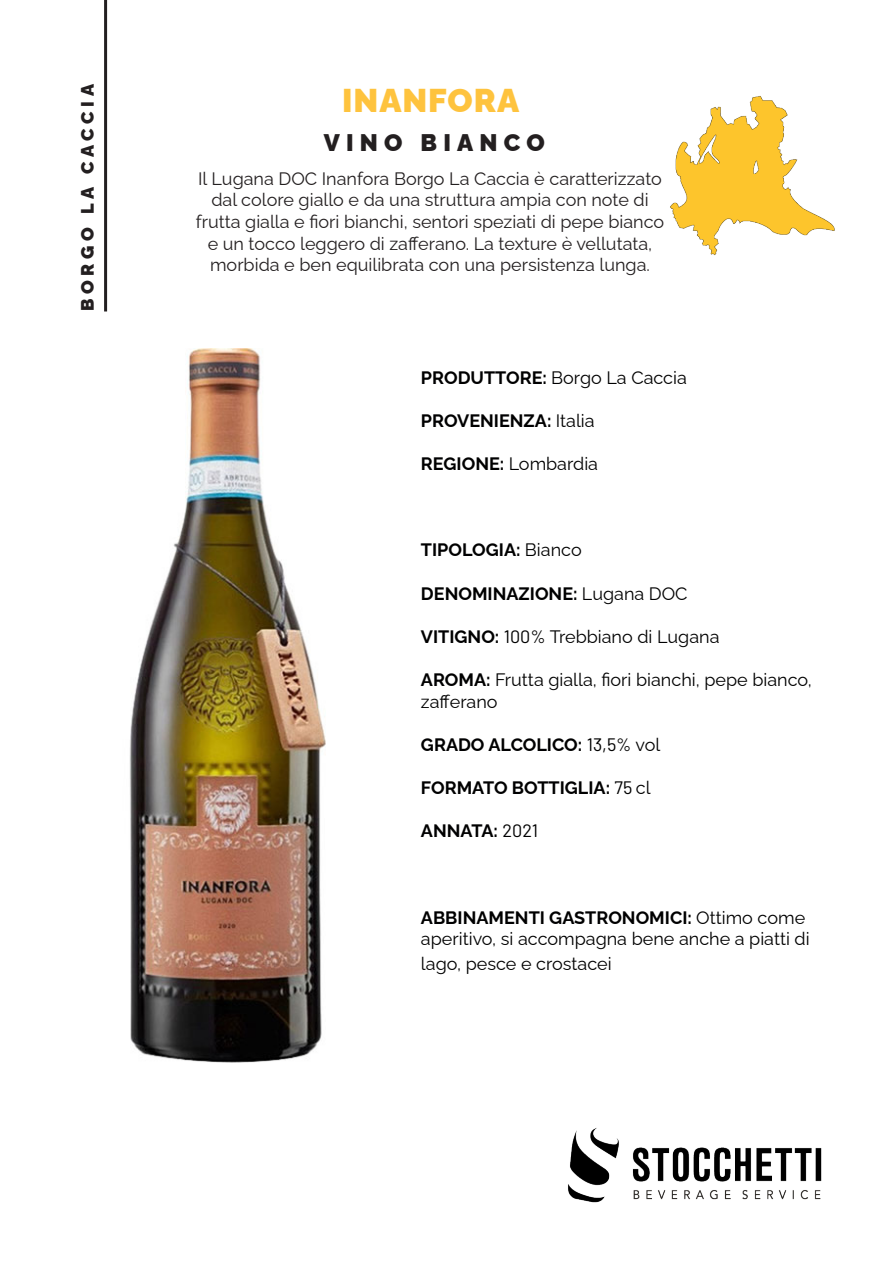
<style>
.page{position:relative;width:893px;height:1263px;background:#fff}
.page>*{position:absolute;margin:0;border:0;box-sizing:border-box;transform-origin:0 0}
.t1{font:900 33px "Raleway";letter-spacing:.03em;color:#fec33e}
.t2{font:900 24px "Raleway";letter-spacing:.26em;color:#231f20}
.t3{font:18px/21.6px "Raleway";color:#231f20;text-align:center}
.t4{font:18px/21.6px "Raleway";color:#000001}
.t5{font:700 18px "Raleway";color:#000001}
.t6{font:900 18px "Raleway";letter-spacing:.26em;color:#231f20}
.s1{font-weight:700}
.s2{font-weight:400}
.s3{font-family:"Barlow"}
.s4{font-family:"Barlow";font-weight:400}
</style>
<div class="page">
<img style="left:568px;top:1128px;width:254px;height:75px">
<img style="left:129px;top:348px;width:197px;height:715px">
<img style="left:670px;top:96px;width:165px;height:160px">
<hr style="left:104px;top:0;width:3px;height:311px;background:#231f20">
<p class="t6" style="left:73px;top:311px;width:229px;rotate:-90deg">BORGO LA CACCIA</p>
<p class="t1" style="left:342px;top:74px;width:178px">INANFORA</p>
<p class="t2" style="left:324px;top:124px;width:222px">VINO BIANCO</p>
<p class="t3" style="left:196px;top:166px;width:470px">Il Lugana DOC Inanfora Borgo La Caccia è caratterizzato dal colore giallo e da una struttura ampia con note di frutta gialla e fiori bianchi, sentori speziati di pepe bianco e un tocco leggero di zafferano. La texture è vellutata, morbida e ben equilibrata con una persistenza lunga.</p>
<p class="t4" style="left:421px;top:364px;width:267px"><span class="s1">PRODUTTORE:</span> Borgo La Caccia</p>
<p class="t5" style="left:421px;top:406px;width:175px">PROVENIENZA: <span class="s2">Italia</span></p>
<p class="t4" style="left:421px;top:451px;width:179px"><span class="s1">REGIONE:</span> Lombardia</p>
<p class="t5" style="left:421px;top:536px;width:162px">TIPOLOGIA: <span class="s2">Bianco</span></p>
<p class="t5" style="left:421px;top:579px;width:268px">DENOMINAZIONE: <span class="s2">Lugana DOC</span></p>
<p class="t4" style="left:421px;top:624px;width:300px"><span class="s1">VITIGNO:</span> <span class="s3">100%</span> Trebbiano di Lugana</p>
<p class="t4" style="left:421px;top:667px;width:392px"><span class="s1">AROMA:</span> Frutta gialla, fiori bianchi, pepe bianco, zafferano</p>
<p class="t5" style="left:421px;top:730px;width:241px">GRADO ALCOLICO: <span class="s4">13,5%</span> <span class="s2">vol</span></p>
<p class="t5" style="left:421px;top:773px;width:231px">FORMATO BOTTIGLIA: <span class="s4">75</span> <span class="s2">cl</span></p>
<p class="t5" style="left:421px;top:816px;width:119px">ANNATA: <span class="s4">2021</span></p>
<p class="t4" style="left:421px;top:904px;width:390px"><span class="s1">ABBINAMENTI GASTRONOMICI:</span> Ottimo come aperitivo, si accompagna bene anche a piatti di</p>
<p class="t4" style="left:421px;top:951px;width:192px">lago, pesce e crostacei</p>
</div>
